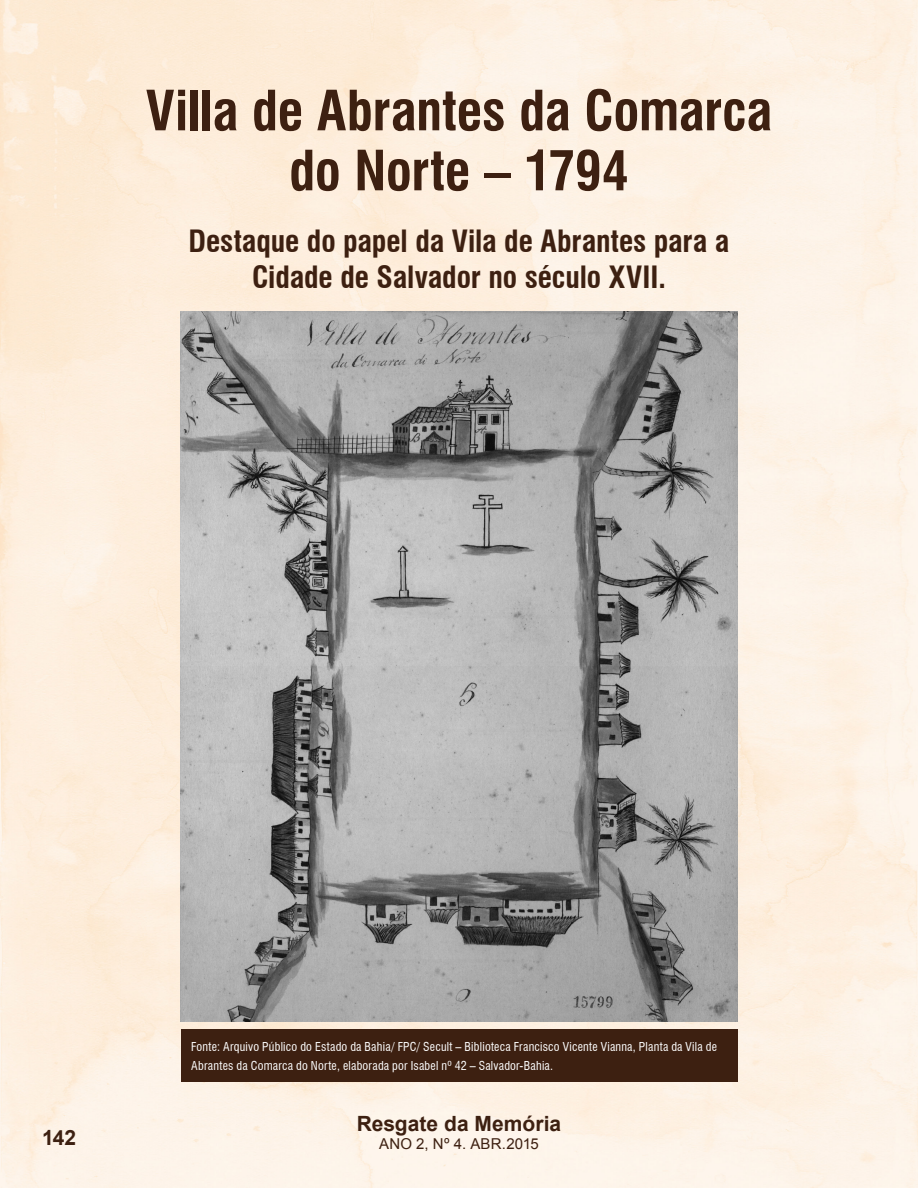
<style>
.page{position:relative;width:918px;height:1188px;background:#fff}
.page>*{position:absolute;margin:0;border:0;box-sizing:border-box;transform-origin:0 0}
.Título{font:700 condensed 54px/60px "Swiss 721 BT";letter-spacing:-.01em;color:#3d2011;text-align:center}
.Título-2{font:700 condensed 30px/36px "Swiss 721 BT";letter-spacing:-.005em;color:#3d2011;text-align:center}
.t1{font:700 21px "Arial";color:#3d2011}
.t2{font:15px "Arial";letter-spacing:.01em;color:#3d2011}
.Texto_Corrido{font:condensed 12px/19.5px "Swiss 721 BT";letter-spacing:.02em;color:#fff}
</style>
<div class="page">
<img style="left:0;top:0;width:918px;height:1188px">
<img style="left:180px;top:312px;width:557px;height:710px">
<div style="left:181px;top:1030px;width:556px;height:52px;background:#3d2011"></div>
<p class="Título" style="left:146px;top:81px;width:628px">Villa de Abrantes da Comarca do Norte – 1794</p>
<p class="Título-2" style="left:189px;top:223px;width:542px">Destaque do papel da Vila de Abrantes para a<br>Cidade de Salvador no século XVII.</p>
<p class="t1" style="left:42px;top:1124px;width:35px">142</p>
<p class="Texto_Corrido" style="left:191px;top:1037px;width:527px">Fonte: Arquivo Público do Estado da Bahia/ FPC/ Secult – Biblioteca Francisco Vicente Vianna, Planta da Vila de<br>Abrantes da Comarca do Norte, elaborada por Isabel nº 42 – Salvador-Bahia.</p>
<h3 class="t1" style="left:357px;top:1110px;width:206px">Resgate da Memória</h3>
<p class="t2" style="left:379px;top:1134px;width:161px">ANO 2, Nº 4. ABR.2015</p>
</div>
